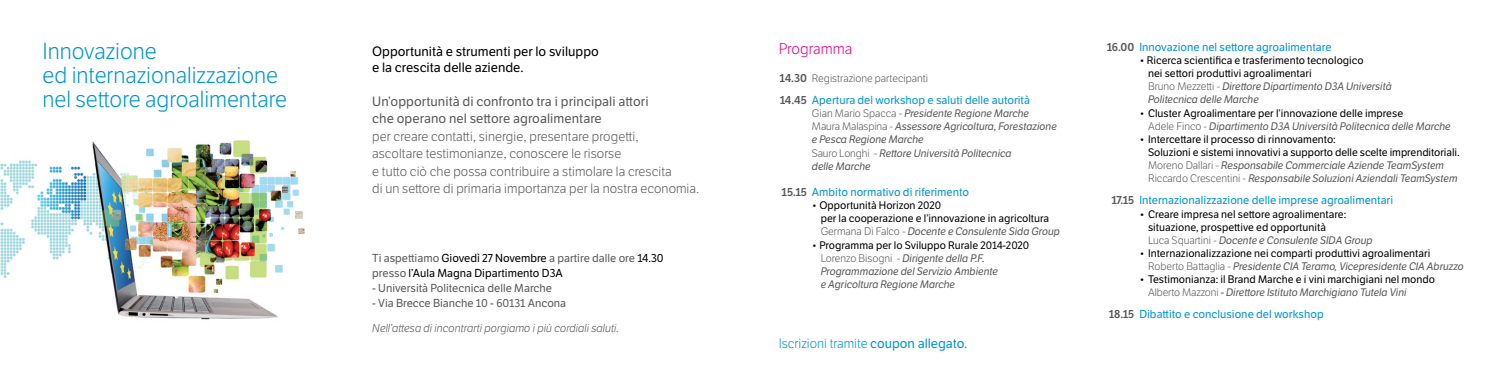
<style>
.page{position:relative;width:1489px;height:373px;background:#fff}
.page>*{position:absolute;margin:0;border:0;box-sizing:border-box;transform-origin:0 0}
.t1{font:300 22.5px/23.8px "LFT Etica";color:#0095d5}
.t2{font:300 15px "LFT Etica";letter-spacing:.005em;color:#ec008c}
.t3{font:300 13.12px/17.5px "LFT Etica";letter-spacing:.005em;color:#58595b}
.t4{font:13.12px/17.5px "LFT Etica";letter-spacing:.005em;color:#58595b}
.t5{font:13.12px/16.2px "LFT Etica";color:#000}
.t6{font:300 13.12px "LFT Etica";color:#0095d5}
.t7{font:11.25px "LFT Etica";color:#0095d5}
.t8{font:11.25px/15px "LFT Etica";color:#000}
.t9{font:11.25px "LFT Etica";color:#58595b}
.t10{font:italic 300 11.25px "LFT Etica";color:#58595b}
.t11{font:10.62px/13.1px "LFT Etica";color:#000}
.t12{font:italic 10.62px/13.1px "LFT Etica";letter-spacing:-.01em;color:#58595b}
.t13{font:300 10.62px "LFT Etica";color:#58595b}
.s1{color:#58595b}
.s2{font-weight:600;font-size:11.25px}
.s3{font-weight:600;color:#58595b}
.s4{font-weight:300;font-style:normal}
.s5{font-weight:300;color:#58595b}
.s6{font-style:italic;color:#58595b}
.s7{font-style:normal;color:#000}
.s8{font-weight:400}
</style>
<div class="page">
<img style="left:0;top:140px;width:305px;height:180px">
<h1 class="t1" style="left:43px;top:40px;width:246px">Innovazione<br>ed internazionalizzazione nel settore agroalimentare</h1>
<p class="t5" style="left:372px;top:43px;width:228px">Opportunità e strumenti per lo sviluppo e la crescita delle aziende.</p>
<p class="t4" style="left:372px;top:92px;width:278px">Un’opportunità di confronto tra i principali attori che operano nel settore agroalimentare</p>
<p class="t3" style="left:372px;top:127px;width:329px">per creare contatti, sinergie, presentare progetti,<br>ascoltare testimonianze, conoscere le risorse<br>e tutto ciò che possa contribuire a stimolare la crescita<br>di un settore di primaria importanza per la nostra economia.</p>
<p class="t8" style="left:372px;top:250px;width:293px"><span class="s1">Ti aspettiamo</span> Giovedì 27 Novembre <span class="s1">a partire dalle ore</span> 14.30 <span class="s1">presso</span> l’Aula Magna Dipartimento D3A</p>
<p class="t9" style="left:372px;top:281px;width:181px">- Università Politecnica delle Marche</p>
<p class="t9" style="left:372px;top:296px;width:195px">- Via Brecce Bianche 10 - 60131 Ancona</p>
<p class="t10" style="left:372px;top:321px;width:249px">Nell’attesa di incontrarti porgiamo i più cordiali saluti.</p>
<h2 class="t2" style="left:778px;top:40px;width:75px">Programma</h2>
<p class="t13" style="left:779px;top:72px;width:150px"><span class="s2">14.30</span> Registrazione partecipanti</p>
<p class="t7" style="left:779px;top:93px;width:252px"><span class="s3">14.45</span> Apertura del workshop e saluti delle autorità</p>
<p class="t12" style="left:812px;top:107px;width:246px"><span class="s4">Gian Mario Spacca -</span> Presidente Regione Marche <span class="s4">Maura Malaspina -</span> Assessore Agricoltura, Forestazione e Pesca Regione Marche<br><span class="s4">Sauro Longhi -</span> Rettore Università Politecnica<br>delle Marche</p>
<p class="t7" style="left:781px;top:185px;width:189px"><span class="s3">15.15</span> Ambito normativo di riferimento</p>
<p class="t11" style="left:820px;top:199px;width:241px;text-indent:-9px">• Opportunità Horizon 2020<br>per la cooperazione e l’innovazione in agricoltura<br><span class="s5">Germana Di Falco -</span> <span class="s6">Docente e Consulente Sida Group</span></p>
<p class="t12" style="left:820px;top:238px;width:210px;text-indent:-9px"><span class="s7">• Programma per lo Sviluppo Rurale 2014-2020<br></span><span class="s4">Lorenzo Bisogni -</span> Dirigente della P.F.<br>Programmazione del Servizio Ambiente<br>e Agricoltura Regione Marche</p>
<p class="t6" style="left:778px;top:335px;width:190px">Iscrizioni tramite <span class="s8">coupon allegato.</span></p>
<p class="t7" style="left:1106px;top:40px;width:226px"><span class="s3">16.00</span> Innovazione nel settore agroalimentare</p>
<p class="t11" style="left:1147px;top:54px;width:245px;text-indent:-9px">• Ricerca scientifica e trasferimento tecnologico<br>nei settori produttivi agroalimentari<br><span class="s5">Bruno Mezzetti -</span> <span class="s6">Direttore Dipartimento D3A Università Politecnica delle Marche</span></p>
<p class="t11" style="left:1147px;top:106px;width:304px;text-indent:-9px">• Cluster Agroalimentare per l’innovazione delle imprese<br><span class="s5">Adele Finco -</span> <span class="s6">Dipartimento D3A Università Politecnica delle Marche</span></p>
<p class="t11" style="left:1147px;top:133px;width:313px;text-indent:-9px">• Intercettare il processo di rinnovamento:<br>Soluzioni e sistemi innovativi a supporto delle scelte imprenditoriali.<br><span class="s5">Moreno Dallari -</span> <span class="s6">Responsabile Commerciale Aziende TeamSystem </span><span class="s5">Riccardo Crescentini -</span> <span class="s6">Responsabile Soluzioni Aziendali TeamSystem</span></p>
<p class="t7" style="left:1111px;top:193px;width:283px"><span class="s3">17.15</span> Internazionalizzazione delle imprese agroalimentari</p>
<p class="t11" style="left:1147px;top:207px;width:226px;text-indent:-9px">• Creare impresa nel settore agroalimentare: situazione, prospettive ed opportunità<br><span class="s5">Luca Squartini -</span> <span class="s6">Docente e Consulente SIDA Group</span></p>
<p class="t11" style="left:1147px;top:246px;width:317px;text-indent:-9px">• Internazionalizzazione nei comparti produttivi agroalimentari<br><span class="s5">Roberto Battaglia -</span> <span class="s6">Presidente CIA Teramo, Vicepresidente CIA Abruzzo</span></p>
<p class="t11" style="left:1147px;top:273px;width:288px;text-indent:-9px">• Testimonianza: il Brand Marche e i vini marchigiani nel mondo<br><span class="s5">Alberto Mazzoni</span> <span class="s6">- Direttore Istituto Marchigiano Tutela Vini</span></p>
<p class="t7" style="left:1108px;top:307px;width:216px"><span class="s3">18.15</span> Dibattito e conclusione del workshop</p>
</div>
